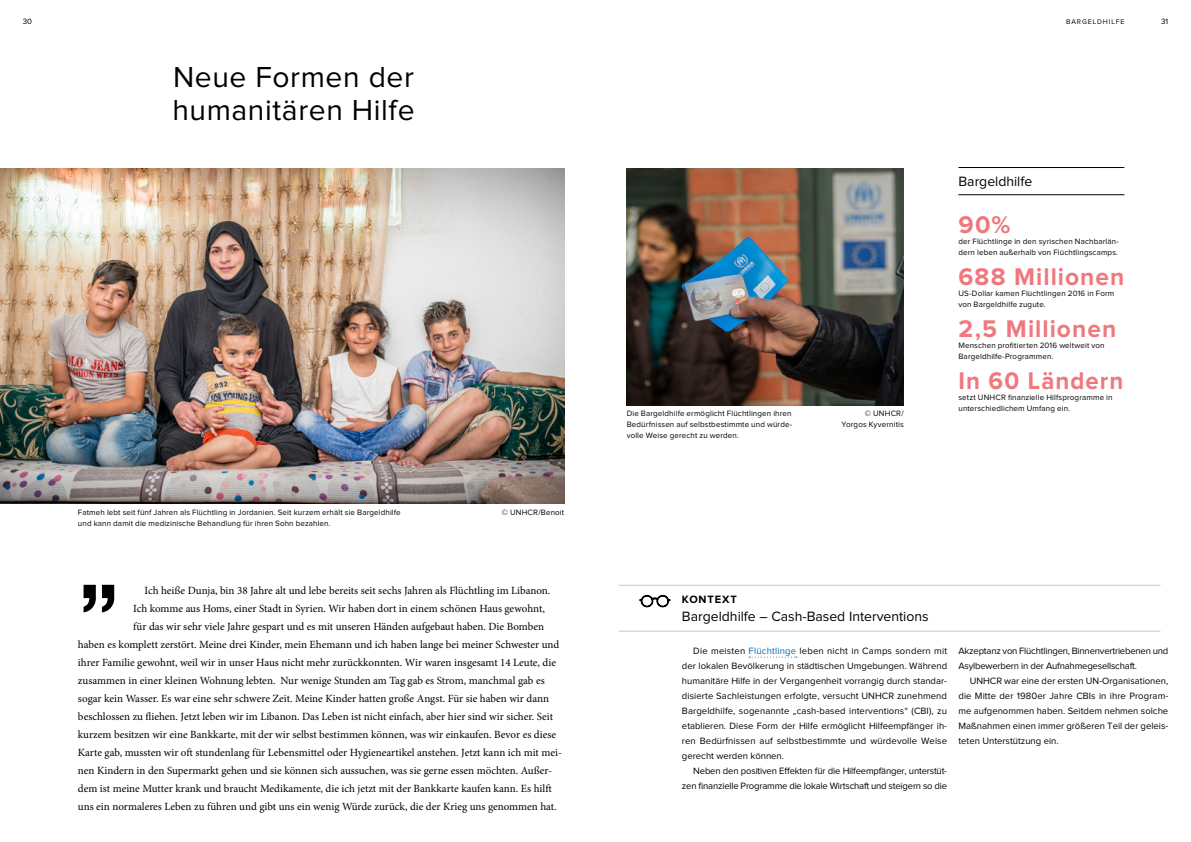
<style>
.page{position:relative;width:1191px;height:842px;background:#fff}
.page>*{position:absolute;margin:0;border:0;box-sizing:border-box;transform-origin:0 0}
.t1{font:30px/33px "Proxima Nova";letter-spacing:.02em;color:#000}
.t2{font:700 25px "Proxima Nova";letter-spacing:.045em;color:#ef787e}
.t3{font:700 25px "Proxima Nova";letter-spacing:.045em;color:#ef787e;scale:.96 1}
.t4{font:14px "Proxima Nova";color:#000}
.t5{font:11px "Minion Pro";color:#000}
.t6{font:700 11px "Proxima Nova";letter-spacing:.08em;color:#000}
.t7{font:9.5px/15px "Proxima Nova";letter-spacing:-.02em;color:#000;text-align:justify}
.t8{font:8px/11px "Proxima Nova";letter-spacing:.015em;color:#000}
.t9{font:7px "Proxima Nova";letter-spacing:.125em;color:#000}
.s1{color:#006ab4}
</style>
<div class="page">
<img style="left:0;top:168px;width:564px;height:335px">
<svg style="left:84px;top:585px;width:30px;height:27px"></svg>
<img style="left:626px;top:169px;width:278px;height:237px">
<svg style="left:749px;top:657px;width:48px;height:1px"></svg>
<hr style="left:619px;top:585px;width:541px;height:1px;background:#c6c6c6">
<hr style="left:619px;top:631px;width:541px;height:1px;background:#c6c6c6">
<svg style="left:639px;top:594px;width:32px;height:14px"></svg>
<hr style="left:958px;top:167px;width:166px;height:1px;background:#000">
<hr style="left:958px;top:194px;width:166px;height:1px;background:#000">
<p class="t8" style="left:23px;top:16px;width:11px">30</p>
<p class="t8" style="left:1161px;top:16px;width:9px">31</p>
<p class="t9" style="left:1066px;top:18px;width:60px">BARGELDHILFE</p>
<h1 class="t1" style="left:172px;top:62px;width:244px">Neue Formen der humanitären Hilfe</h1>
<p class="t8" style="left:78px;top:507px;width:324px">Fatmeh lebt seit fünf Jahren als Flüchtling in Jordanien. Seit kurzem erhält sie Bargeldhilfe und kann damit die medizinische Behandlung für ihren Sohn bezahlen.</p>
<p class="t8" style="left:502px;top:507px;width:64px">© UNHCR/Benoit</p>
<p class="t5" style="left:145px;top:583px;width:407px">Ich heiße Dunja, bin 38 Jahre alt und lebe bereits seit sechs Jahren als Flüchtling im Libanon.</p>
<p class="t5" style="left:133px;top:601px;width:413px">Ich komme aus Homs, einer Stadt in Syrien. Wir haben dort in einem schönen Haus gewohnt,</p>
<p class="t5" style="left:133px;top:619px;width:412px">für das wir sehr viele Jahre gespart und es mit unseren Händen aufgebaut haben. Die Bomben</p>
<p class="t5" style="left:78px;top:637px;width:483px">haben es komplett zerstört. Meine drei Kinder, mein Ehemann und ich haben lange bei meiner Schwester und</p>
<p class="t5" style="left:78px;top:655px;width:479px">ihrer Familie gewohnt, weil wir in unser Haus nicht mehr zurückkonnten. Wir waren insgesamt 14 Leute, die</p>
<p class="t5" style="left:78px;top:673px;width:468px">zusammen in einer kleinen Wohnung lebten. Nur wenige Stunden am Tag gab es Strom, manchmal gab es</p>
<p class="t5" style="left:78px;top:691px;width:472px">sogar kein Wasser. Es war eine sehr schwere Zeit. Meine Kinder hatten große Angst. Für sie haben wir dann</p>
<p class="t5" style="left:78px;top:709px;width:476px">beschlossen zu fliehen. Jetzt leben wir im Libanon. Das Leben ist nicht einfach, aber hier sind wir sicher. Seit</p>
<p class="t5" style="left:78px;top:727px;width:479px">kurzem besitzen wir eine Bankkarte, mit der wir selbst bestimmen können, was wir einkaufen. Bevor es diese</p>
<p class="t5" style="left:78px;top:745px;width:485px">Karte gab, mussten wir oft stundenlang für Lebensmittel oder Hygieneartikel anstehen. Jetzt kann ich mit mei-</p>
<p class="t5" style="left:78px;top:763px;width:475px">nen Kindern in den Supermarkt gehen und sie können sich aussuchen, was sie gerne essen möchten. Außer-</p>
<p class="t5" style="left:78px;top:781px;width:475px">dem ist meine Mutter krank und braucht Medikamente, die ich jetzt mit der Bankkarte kaufen kann. Es hilft</p>
<p class="t5" style="left:78px;top:799px;width:480px">uns ein normaleres Leben zu führen und gibt uns ein wenig Würde zurück, die der Krieg uns genommen hat.</p>
<p class="t8" style="left:626px;top:409px;width:167px;text-align:justify">Die Bargeldhilfe ermöglicht Flüchtlingen ihren Bedürfnissen auf selbstbestimmte und würde&shy;volle Weise gerecht zu werden.</p>
<p class="t8" style="left:841px;top:409px;width:64px;text-align:right">© UNHCR/<br>Yorgos Kyvernitis</p>
<p class="t4" style="left:958px;top:175px;width:75px">Bargeldhilfe</p>
<h2 class="t2" style="left:958px;top:213px;width:54px">90%</h2>
<p class="t8" style="left:958px;top:236px;width:162px">der Flüchtlinge in den syrischen Nachbarlän&shy;dern leben außerhalb von Flüchtlingscamps.</p>
<h2 class="t2" style="left:958px;top:265px;width:167px">688 Millionen</h2>
<p class="t8" style="left:958px;top:288px;width:157px">US-Dollar kamen Flüchtlingen 2016 in Form von Bargeldhilfe zugute.</p>
<h2 class="t2" style="left:958px;top:317px;width:159px">2,5 Millionen</h2>
<p class="t8" style="left:958px;top:340px;width:148px">Menschen profitierten 2016 weltweit von<br>Bargeldhilfe-Programmen.</p>
<h2 class="t3" style="left:958px;top:369px;width:173px">In 60 Ländern</h2>
<p class="t8" style="left:958px;top:392px;width:156px">setzt UNHCR finanzielle Hilfsprogramme in unterschiedlichem Umfang ein.</p>
<p class="t6" style="left:682px;top:594px;width:56px">KONTEXT</p>
<p class="t4" style="left:682px;top:610px;width:248px">Bargeldhilfe – Cash-Based Interventions</p>
<p class="t7" style="left:682px;top:644px;width:267px;text-indent:11px">Die meisten <span class="s1">Flüchtlinge</span> leben nicht in Camps sondern mit der lokalen Bevölkerung in städtischen Umgebungen. Während humanitäre Hilfe in der Vergangenheit vorrangig durch standar&shy;disierte Sachleistungen erfolgte, versucht UNHCR zunehmend Bargeldhilfe, sogenannte „cash-based interventions“ (CBI), zu etablieren. Diese Form der Hilfe ermöglicht Hilfeempfänger ih&shy;ren Bedürfnissen auf selbstbestimmte und würdevolle Weise gerecht werden können.</p>
<p class="t7" style="left:682px;top:764px;width:267px;text-align:right">Neben den positiven Effekten für die Hilfeempfänger, unterstüt&shy;zen finanzielle Programme die lokale Wirtschaft und steigern so die</p>
<p class="t7" style="left:958px;top:644px;width:211px">Akzeptanz von Flüchtlingen, Binnenvertriebenen und<br>Asylbewerbern in der Aufnahmegesellschaft.</p>
<p class="t7" style="left:958px;top:674px;width:211px;text-indent:11px">UNHCR war eine der ersten UN-Organisationen, die Mitte der 1980er Jahre CBIs in ihre Program&shy;me aufgenommen haben. Seitdem nehmen solche Maßnahmen einen immer größeren Teil der geleis&shy;teten Unterstützung ein.</p>
</div>
